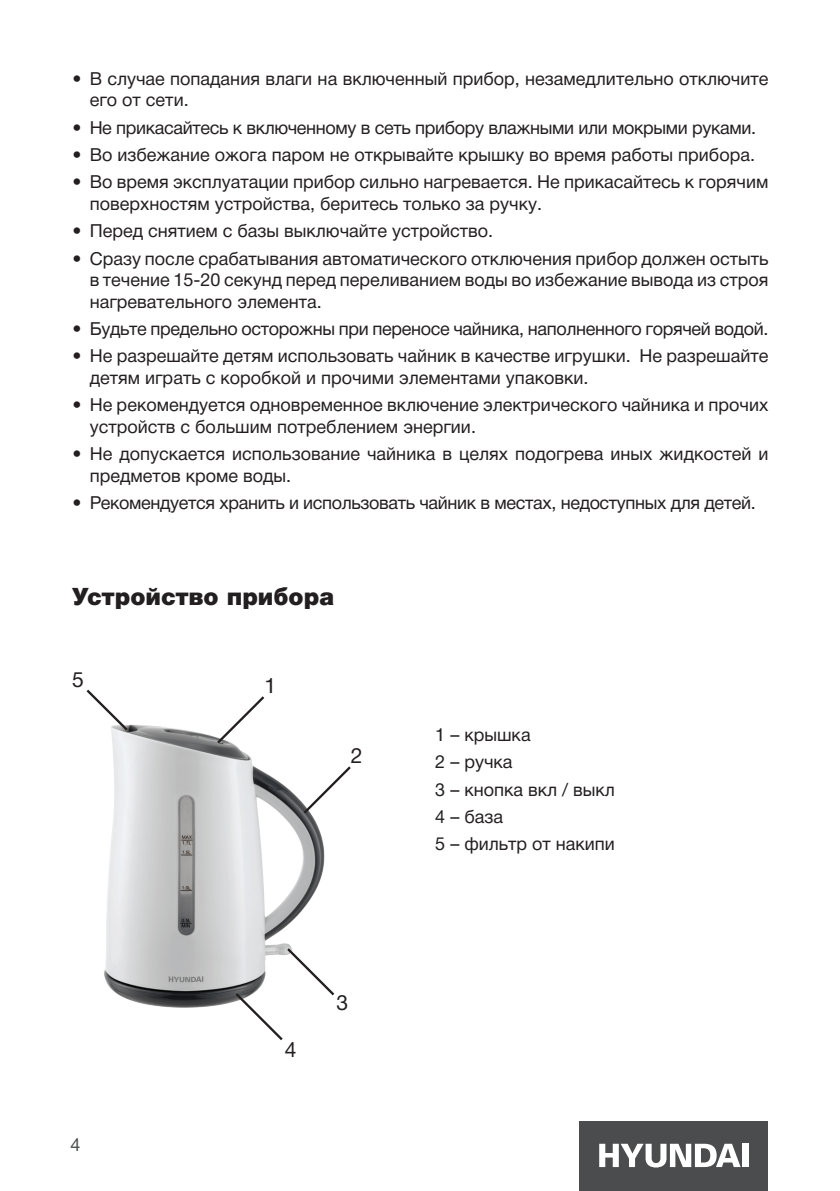
<style>
.page{position:relative;width:840px;height:1191px;background:#fff}
.page>*{position:absolute;margin:0;border:0;box-sizing:border-box;transform-origin:0 0}
.t1{font:900 24px "Helvetica Neue Cyr";color:#231f20}
.t2{font:21px "Helvetica Neue Cyr";color:#231f20}
.t3{font:18px/21.6px "Helvetica Neue Cyr";color:#231f20}
.t4{font:18px "Helvetica Neue Cyr";letter-spacing:-.02em;color:#231f20}
.t5{font:18px "Helvetica 5 Normal";color:#4b4c4d}
</style>
<div class="page">
<div style="left:579px;top:1121px;width:188px;height:70px;background:#4b4c4d"></div>
<svg style="left:599px;top:1143px;width:141px;height:24px"></svg>
<div style="left:741px;top:1143px;width:6px;height:24px;background:#fff"></div>
<img style="left:104px;top:724px;width:221px;height:284px">
<svg style="left:214px;top:696px;width:53px;height:50px"></svg>
<svg style="left:301px;top:764px;width:50px;height:52px"></svg>
<svg style="left:233px;top:945px;width:102px;height:96px"></svg>
<svg style="left:86px;top:689px;width:44px;height:44px"></svg>
<p class="t3" style="left:90px;top:68px;width:680px;text-indent:-17px">• В случае попадания влаги на включенный прибор, незамедлительно отключите его от сети.</p>
<p class="t4" style="left:73px;top:118px;width:684px">• Не прикасайтесь к включенному в сеть прибору влажными или мокрыми руками.</p>
<p class="t3" style="left:73px;top:144px;width:683px">• Во избежание ожога паром не открывайте крышку во время работы прибора.</p>
<p class="t3" style="left:90px;top:171px;width:680px;text-indent:-17px">• Во время эксплуатации прибор сильно нагревается. Не прикасайтесь к горячим поверхностям устройства, беритесь только за ручку.</p>
<p class="t3" style="left:73px;top:220px;width:422px">• Перед снятием с базы выключайте устройство.</p>
<p class="t3" style="left:90px;top:247px;width:680px;text-align:justify;text-indent:-17px">• Сразу после срабатывания автоматического отключения прибор должен остыть в течение 15-20 секунд перед переливанием воды во избежание вывода из строя нагревательного элемента.</p>
<p class="t4" style="left:73px;top:319px;width:697px">• Будьте предельно осторожны при переносе чайника, наполненного горячей водой.</p>
<p class="t3" style="left:90px;top:345px;width:680px;text-indent:-17px">• Не разрешайте детям использовать чайник в качестве игрушки. Не разрешайте детям играть с коробкой и прочими элементами упаковки.</p>
<p class="t3" style="left:90px;top:394px;width:680px;text-indent:-17px">• Не рекомендуется одновременное включение электрического чайника и прочих устройств с большим потреблением энергии.</p>
<p class="t3" style="left:90px;top:443px;width:680px;text-indent:-17px">• Не допускается использование чайника в целях подогрева иных жидкостей и предметов кроме воды.</p>
<p class="t4" style="left:73px;top:493px;width:684px">• Рекомендуется хранить и использовать чайник в местах, недоступных для детей.</p>
<h1 class="t1" style="left:73px;top:583px;width:263px">Устройство прибора</h1>
<p class="t2" style="left:72px;top:668px;width:13px">5</p>
<p class="t5" style="left:70px;top:1135px;width:12px">4</p>
<p class="t2" style="left:264px;top:674px;width:13px">1</p>
<p class="t2" style="left:350px;top:743px;width:13px">2</p>
<p class="t2" style="left:284px;top:1037px;width:13px">4</p>
<p class="t2" style="left:336px;top:991px;width:13px">3</p>
<p class="t3" style="left:435px;top:721px;width:181px;line-height:27.2px">1 – крышка<br>2 – ручка<br>3 – кнопка вкл / выкл<br>4 – база<br>5 – фильтр от накипи</p>
</div>
